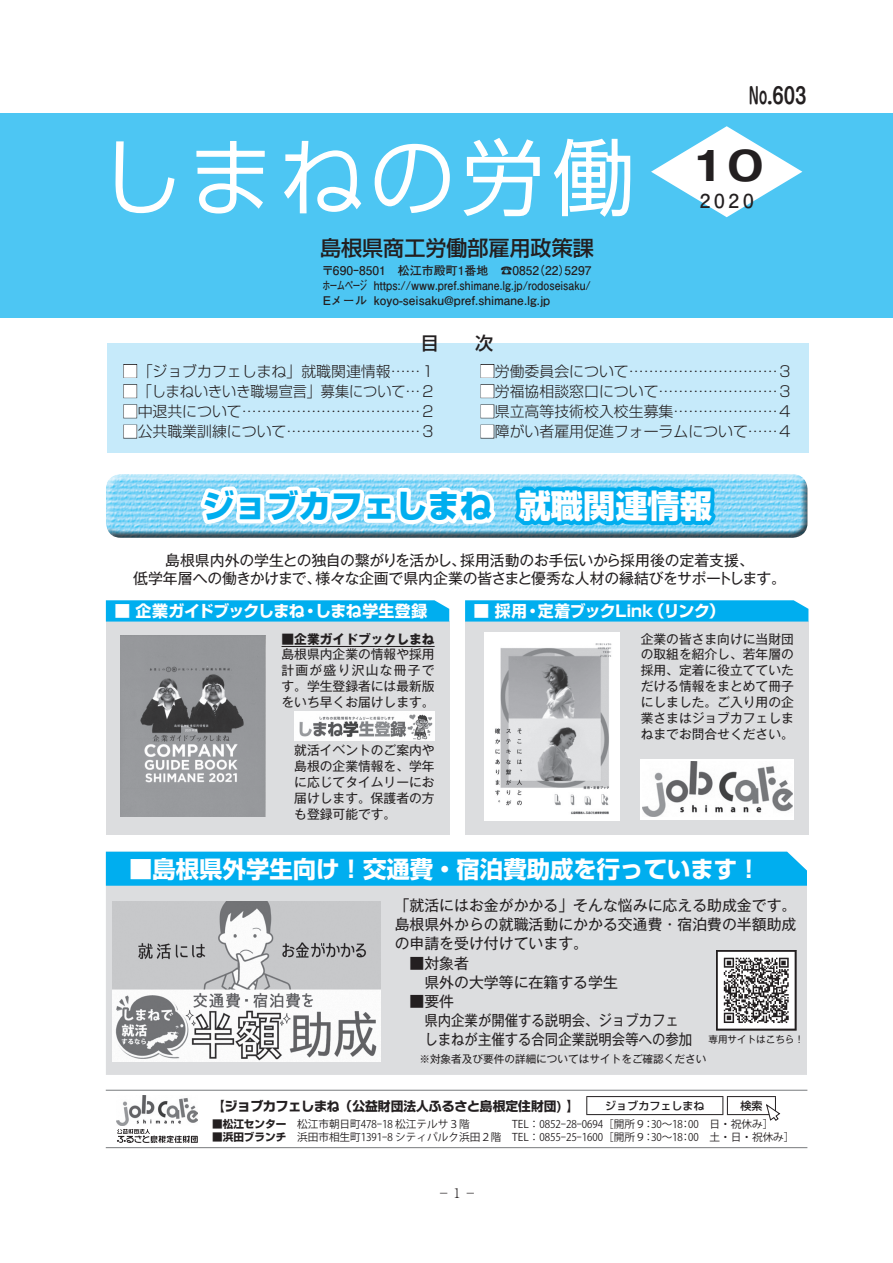
<style>
.page{position:relative;width:893px;height:1263px;background:#fff}
.page>*{position:absolute;margin:0;border:0;box-sizing:border-box;transform-origin:0 0}
.t1{font:300 82.5px "Shin Go Pr 6 N";letter-spacing:.1em;color:#fff}
.t2{font:800 32.25px "Shin Go Pr 6 N";color:#00aeef}
.t3{font:700 23.4px "Shin Go Pr 6 N";color:#fff}
.t4{font:700 21.75px "Shin M Go Pro De";color:#231f20;scale:.56 1}
.t5{font:500 21px "Shin Go Pr 6 N";color:#231f20}
.t6{font:700 19.2px "Futo Go B101 Pr 6 N";color:#231f20}
.t7{font:500 18px "Shin Go Pr 6 N";color:#231f20}
.t8{font:700 15.9px "Shin Go Pr 6 N";letter-spacing:-.02em;color:#fff}
.t9{font:14.85px/19.2px "Gothic MB101 Pr 6 N";color:#231f20}
.t10{font:300 14.85px "Shin Go Pr 6 N";color:#231f20}
.t11{font:300 14.85px "Shin Go Pr 6 N";color:#231f20;scale:.95 1}
.t12{font:300 13.35px "Ryumin Pr 6 N";color:#231f20}
.t13{font:12.75px/15.9px "Gothic MB101 Pr 6 N";color:#231f20;text-align:justify}
.t14{font:700 12.75px "Shin Go Pr 6 N";color:#231f20}
.t15{font:700 12.75px "Gothic MB101 Pr 6 N";color:#231f20}
.t16{font:700 12px/15px "Futo Go B101 Pr 6 N";color:#231f20;text-align:justify}
.t17{font:500 10.95px "Shin Go Pr 6 N";color:#231f20}
.t18{font:10.65px "Koz Go Pr 6 N";color:#231f20}
.t19{font:10.65px "Gothic MB101 Pr 6 N";color:#231f20}
.s1{color:#fff}
.s2{font-size:9.6px}
.s3{font-family:"Typelabo N Std"}
.s4{font-family:"Shin Go Pr 6 N";font-weight:700}
</style>
<div class="page">
<div style="left:104px;top:472px;width:705px;height:57px;background:#fff;opacity:.75"></div>
<div style="left:104px;top:477px;width:705px;height:61px;background:#231f20;opacity:.75"></div>
<svg style="left:194px;top:481px;width:308px;height:53px"></svg>
<svg style="left:509px;top:472px;width:214px;height:65px;background:#43bae8"></svg>
<hr style="left:106px;top:1147px;width:701px;height:1px;background:#808285">
<hr style="left:106px;top:1090px;width:701px;height:1px;background:#808285">
<hr style="left:586px;top:1096px;width:137px;height:1px;background:#231f20">
<svg style="left:586px;top:1097px;width:1px;height:17px"></svg>
<hr style="left:586px;top:1114px;width:137px;height:1px;background:#231f20">
<hr style="left:727px;top:1096px;width:49px;height:1px;background:#231f20">
<svg style="left:722px;top:1097px;width:6px;height:17px"></svg>
<hr style="left:727px;top:1114px;width:49px;height:1px;background:#231f20">
<svg style="left:765px;top:1097px;width:16px;height:24px"></svg>
<svg style="left:117px;top:1129px;width:81px;height:14px"></svg>
<div style="left:106px;top:886px;width:701px;height:189px;background:#dcdddf"></div>
<div style="left:106px;top:852px;width:701px;height:34px;background:#00aeef"></div>
<img style="left:716px;top:951px;width:80px;height:79px">
<div style="left:465px;top:622px;width:343px;height:213px;background:#dcdddf"></div>
<div style="left:106px;top:622px;width:343px;height:213px;background:#dcdddf"></div>
<div style="left:465px;top:600px;width:343px;height:21px;background:#00aeef"></div>
<div style="left:106px;top:600px;width:343px;height:21px;background:#00aeef"></div>
<hr style="left:282px;top:646px;width:153px;height:1px;background:#231f20">
<img style="left:294px;top:712px;width:141px;height:29px">
<img style="left:484px;top:633px;width:136px;height:187px">
<img style="left:120px;top:635px;width:146px;height:182px">
<div style="left:641px;top:759px;width:153px;height:61px;background:#fff"></div>
<img style="left:643px;top:762px;width:149px;height:54px">
<img style="left:112px;top:901px;width:268px;height:161px">
<img style="left:117px;top:1096px;width:81px;height:29px">
<div style="left:0;top:114px;width:893px;height:204px;background:#4dc6f3"></div>
<svg style="left:651px;top:126px;width:151px;height:91px"></svg>
<svg style="left:115px;top:141px;width:60px;height:73px"></svg>
<svg style="left:196px;top:141px;width:69px;height:73px"></svg>
<svg style="left:284px;top:140px;width:78px;height:74px"></svg>
<svg style="left:374px;top:143px;width:76px;height:70px"></svg>
<svg style="left:463px;top:138px;width:77px;height:79px"></svg>
<svg style="left:554px;top:138px;width:77px;height:79px"></svg>
<div style="left:107px;top:343px;width:701px;height:110px;background:#c6eafa"></div>
<div style="left:123px;top:364px;width:14px;height:14px;border:1px solid #231f20"></div>
<div style="left:123px;top:384px;width:14px;height:14px;border:1px solid #231f20"></div>
<div style="left:123px;top:404px;width:14px;height:14px;border:1px solid #231f20"></div>
<div style="left:123px;top:425px;width:14px;height:13px;border:1px solid #231f20"></div>
<div style="left:480px;top:364px;width:14px;height:14px;border:1px solid #231f20"></div>
<div style="left:480px;top:384px;width:14px;height:14px;border:1px solid #231f20"></div>
<h3 class="t4" style="left:749px;top:79px;width:104px">No.603</h3>
<h1 class="t1" style="left:99px;top:110px;width:667px">しまねの労働 <sup>10</sup></h1>
<p class="t6" style="left:700px;top:185px;width:56px">2020</p>
<h3 class="t5" style="left:320px;top:230px;width:275px">島根県商工労働部雇用政策課</h3>
<p class="t16" style="left:322px;top:263px;width:271px">〒690ｰ8501　松江市殿町1番地　☎0852（22）5297ホームページ https://www.pref.shimane.lg.jp/rodoseisaku/ Eメール koyo-seisaku@pref.shimane.lg.jp</p>
<p class="t7" style="left:421px;top:328px;width:74px">目　　次</p>
<p class="t10" style="left:123px;top:359px;width:314px"><span class="s1">■</span>「ジョブカフェしまね」就職関連情報……１</p>
<p class="t11" style="left:123px;top:379px;width:330px"><span class="s1">■</span>「しまねいきいき職場宣言」募集について…２</p>
<p class="t10" style="left:123px;top:399px;width:314px"><span class="s1">■</span>中退共について………………………………２</p>
<p class="t10" style="left:123px;top:419px;width:314px"><span class="s1">■</span>公共職業訓練について………………………３</p>
<p class="t10" style="left:480px;top:359px;width:314px"><span class="s1">■</span>労働委員会について…………………………３</p>
<p class="t10" style="left:480px;top:379px;width:308px"><span class="s1">■</span>労福協相談窓口について……………………3</p>
<p class="t10" style="left:480px;top:399px;width:314px"><span class="s1">■</span>県立高等技術校入校生募集…………………4</p>
<p class="t10" style="left:480px;top:419px;width:314px"><span class="s1">■</span>障がい者雇用促進フォーラムについて……4</p>
<h2 class="t2" style="left:202px;top:480px;width:511px">ジョブカフェしまね <span class="s1">就職関連情報</span></h2>
<p class="t9" style="left:133px;top:550px;width:654px;line-height:18px;text-align:center">島根県内外の学生との独自の繋がりを活かし、採用活動のお手伝いから採用後の定着支援、<br>低学年層への働きかけまで、様々な企画で県内企業の皆さまと優秀な人材の縁結びをサポートします。</p>
<p class="t8" style="left:114px;top:598px;width:315px">■ 企業ガイドブックしまね・しまね学生登録</p>
<p class="t8" style="left:474px;top:598px;width:253px">■ 採用・定着ブックLink（リンク）</p>
<p class="t15" style="left:282px;top:628px;width:155px">■企業ガイドブックしまね</p>
<p class="t13" style="left:282px;top:646px;width:155px">島根県内企業の情報や採用計画が盛り沢山な冊子です。学生登録者には最新版をいち早くお届けします。</p>
<p class="t13" style="left:294px;top:741px;width:142px">就活イベントのご案内や島根の企業情報を、学年に応じてタイムリーにお届けします。保護者の方も登録可能です。</p>
<p class="t13" style="left:641px;top:630px;width:155px">企業の皆さま向けに当財団の取組を紹介し、若年層の採用、定着に役立てていただける情報をまとめて冊子にしました。ご入り用の企業さまはジョブカフェしまねまでお問合せください。</p>
<h3 class="t3" style="left:129px;top:850px;width:633px">■島根県外学生向け！交通費・宿泊費助成を行っています！</h3>
<p class="t9" style="left:395px;top:895px;width:403px;text-align:justify">｢就活にはお金がかかる｣そんな悩みに応える助成金です。島根県外からの就職活動にかかる交通費・宿泊費の半額助成の申請を受け付けています。</p>
<p class="t9" style="left:410px;top:952px;width:210px">■対象者<br>　県外の大学等に在籍する学生</p>
<p class="t9" style="left:424px;top:990px;width:381px;text-indent:-15px">■要件<br>県内企業が開催する説明会、ジョブカフェ<br>しまねが主催する合同企業説明会等への参加 <span class="s2">専用サイトはこちら！</span></p>
<p class="t19" style="left:419px;top:1050px;width:289px">※対象者及び要件の詳細についてはサイトをご確認ください</p>
<p class="t14" style="left:212px;top:1095px;width:369px">【<span class="s3">ジョブカフェしまね</span>（公益財団法人<span class="s3">ふるさと</span>島根定住財団) 】</p>
<p class="t18" style="left:212px;top:1118px;width:563px"><span class="s4">■松江センター</span>　松江市朝日町478-18 松江テルサ３階　　　　TEL：0852-28-0694[開所9:30～18:00 日・祝休み]</p>
<p class="t18" style="left:212px;top:1130px;width:584px"><span class="s4">■浜田ブランチ</span>　浜田市相生町1391-8 シティパルク浜田２階　TEL：0855-25-1600[開所9:30～18:00 土・日・祝休み]</p>
<p class="t17" style="left:605px;top:1096px;width:101px">ジョブカフェしまね</p>
<p class="t17" style="left:740px;top:1096px;width:24px">検索</p>
<p class="t12" style="left:437px;top:1183px;width:41px">－1－</p>
</div>
